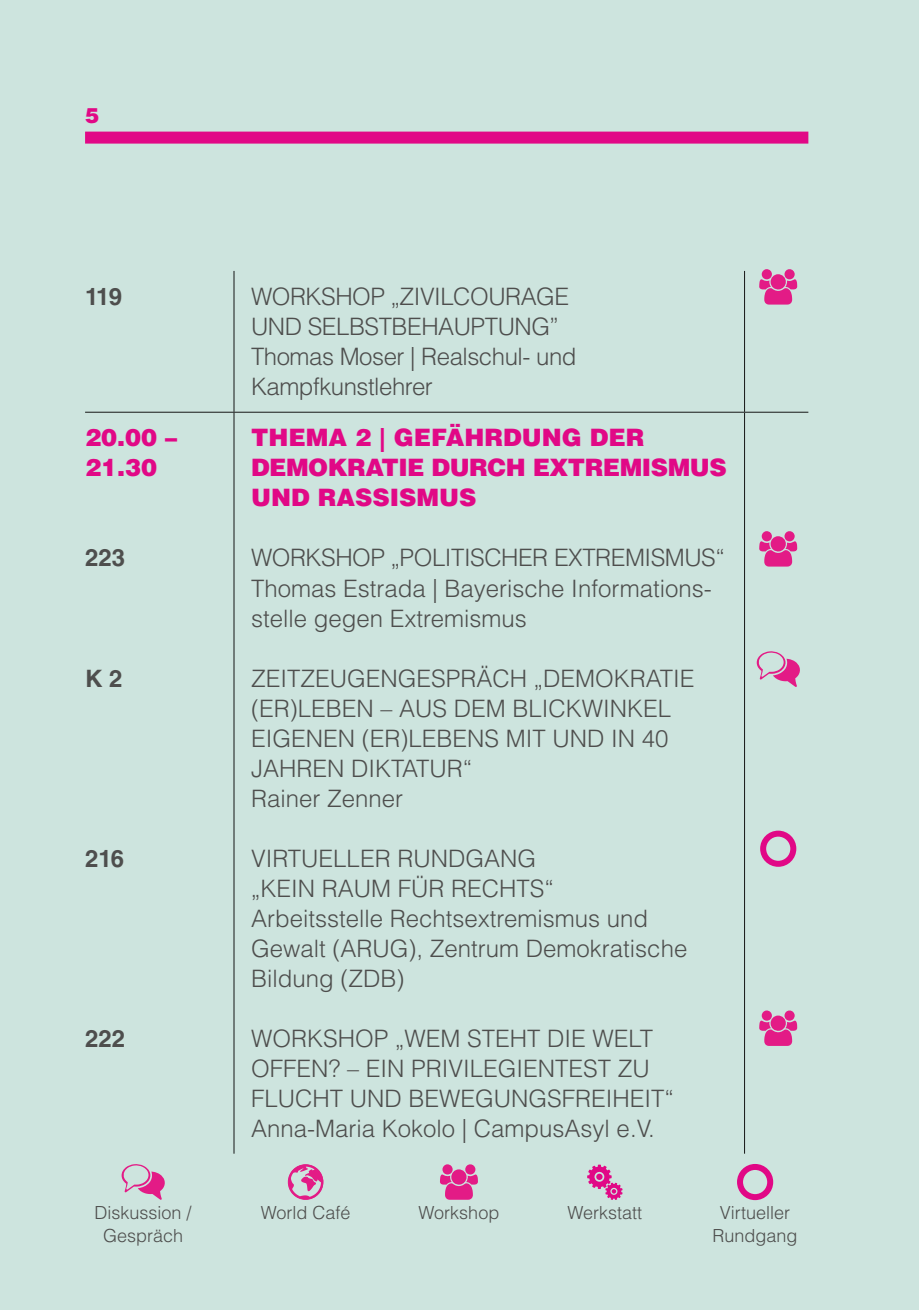
<style>
.page{position:relative;width:919px;height:1310px;background:#fff}
.page>*{position:absolute;margin:0;border:0;box-sizing:border-box;transform-origin:0 0}
.t1{font:300 24px/30px "Helvetica LT Std";color:#4e4e4d}
.t2{font:300 24px/30px "Helvetica LT Std";letter-spacing:-.02em;color:#4e4e4d}
.t3{font:900 24px/30px "Helvetica LT Std";color:#e10886}
.t4{font:700 24px "Helvetica LT Std";color:#4e4e4d}
.t5{font:900 21px "Helvetica LT Std";color:#e10886}
.t6{font:300 18px/22.5px "Helvetica LT Std";color:#4e4e4d;text-align:center}
</style>
<div class="page">
<div style="left:0;top:0;width:918px;height:1310px;background:#cde4de"></div>
<hr style="left:233px;top:412px;width:1px;height:741px;background:#151616">
<hr style="left:744px;top:412px;width:1px;height:741px;background:#151616">
<hr style="left:233px;top:271px;width:1px;height:141px;background:#151616">
<hr style="left:744px;top:271px;width:1px;height:141px;background:#151616">
<hr style="left:85px;top:412px;width:149px;height:1px;background:#151616">
<hr style="left:234px;top:412px;width:510px;height:1px;background:#151616">
<hr style="left:744px;top:412px;width:64px;height:1px;background:#151616">
<div style="left:85px;top:132px;width:723px;height:12px;background:#e10886"></div>
<svg style="left:756px;top:651px;width:44px;height:36px"></svg>
<svg style="left:759px;top:536px;width:38px;height:30px"></svg>
<div style="left:761px;top:531px;width:10px;height:10px;background:#e31b86;border-radius:50%"></div>
<div style="left:784px;top:531px;width:10px;height:10px;background:#e31b86;border-radius:50%"></div>
<svg style="left:759px;top:1015px;width:38px;height:31px"></svg>
<div style="left:761px;top:1010px;width:10px;height:10px;background:#e31b86;border-radius:50%"></div>
<div style="left:784px;top:1010px;width:10px;height:10px;background:#e31b86;border-radius:50%"></div>
<svg style="left:759px;top:274px;width:38px;height:30px"></svg>
<div style="left:761px;top:269px;width:10px;height:10px;background:#e31b86;border-radius:50%"></div>
<div style="left:784px;top:269px;width:10px;height:10px;background:#e31b86;border-radius:50%"></div>
<svg style="left:121px;top:1164px;width:44px;height:36px"></svg>
<svg style="left:288px;top:1164px;width:35px;height:35px"></svg>
<svg style="left:440px;top:1169px;width:38px;height:30px"></svg>
<div style="left:442px;top:1164px;width:10px;height:10px;background:#e31b86;border-radius:50%"></div>
<div style="left:465px;top:1164px;width:10px;height:10px;background:#e31b86;border-radius:50%"></div>
<svg style="left:587px;top:1164px;width:35px;height:36px"></svg>
<div style="left:737px;top:1164px;width:36px;height:36px;border:6px solid #e10886;border-radius:50%"></div>
<div style="left:760px;top:830px;width:36px;height:37px;border:6px solid #e10886;border-radius:50%"></div>
<p class="t5" style="left:85px;top:102px;width:16px">5</p>
<p class="t4" style="left:85px;top:282px;width:38px">119</p>
<p class="t2" style="left:251px;top:281px;width:327px">WORKSHOP „ZIVILCOURAGE<br>UND SELBSTBEHAUPTUNG”<br>Thomas Moser | Realschul- und<br>Kampfkunstlehrer</p>
<p class="t3" style="left:85px;top:422px;width:94px">20.00 –<br>21.30</p>
<p class="t3" style="left:251px;top:422px;width:477px">THEMA 2 | GEFÄHRDUNG DER<br>DEMOKRATIE DURCH EXTREMISMUS<br>UND RASSISMUS</p>
<p class="t4" style="left:85px;top:543px;width:42px">223</p>
<p class="t4" style="left:85px;top:663px;width:39px">K 2</p>
<p class="t4" style="left:85px;top:843px;width:41px">216</p>
<p class="t4" style="left:85px;top:1023px;width:42px">222</p>
<p class="t1" style="left:251px;top:543px;width:475px">WORKSHOP „POLITISCHER EXTREMISMUS“<br>Thomas Estrada | Bayerische Informations&shy;stelle gegen Extremismus</p>
<p class="t1" style="left:251px;top:663px;width:445px">ZEITZEUGENGESPRÄCH „DEMOKRATIE (ER)LEBEN – AUS DEM BLICKWINKEL<br>EIGENEN (ER)LEBENS MIT UND IN 40<br>JAHREN DIKTATUR“<br>Rainer Zenner</p>
<p class="t1" style="left:251px;top:843px;width:438px">VIRTUELLER RUNDGANG<br>„KEIN RAUM FÜR RECHTS“<br>Arbeitsstelle Rechtsextremismus und<br>Gewalt (ARUG), Zentrum Demokratische<br>Bildung (ZDB)</p>
<p class="t1" style="left:251px;top:1023px;width:424px">WORKSHOP „WEM STEHT DIE WELT<br>OFFEN? – EIN PRIVILEGIENTEST ZU<br>FLUCHT UND BEWEGUNGSFREIHEIT“<br>Anna-Maria Kokolo | CampusAsyl e.V.</p>
<p class="t6" style="left:94px;top:1201px;width:99px">Diskussion /<br>Gespräch</p>
<p class="t6" style="left:261px;top:1201px;width:91px">World Café</p>
<p class="t6" style="left:418px;top:1201px;width:82px">Workshop</p>
<p class="t6" style="left:567px;top:1201px;width:76px">Werkstatt</p>
<p class="t6" style="left:712px;top:1201px;width:87px">Virtueller<br>Rundgang</p>
</div>
